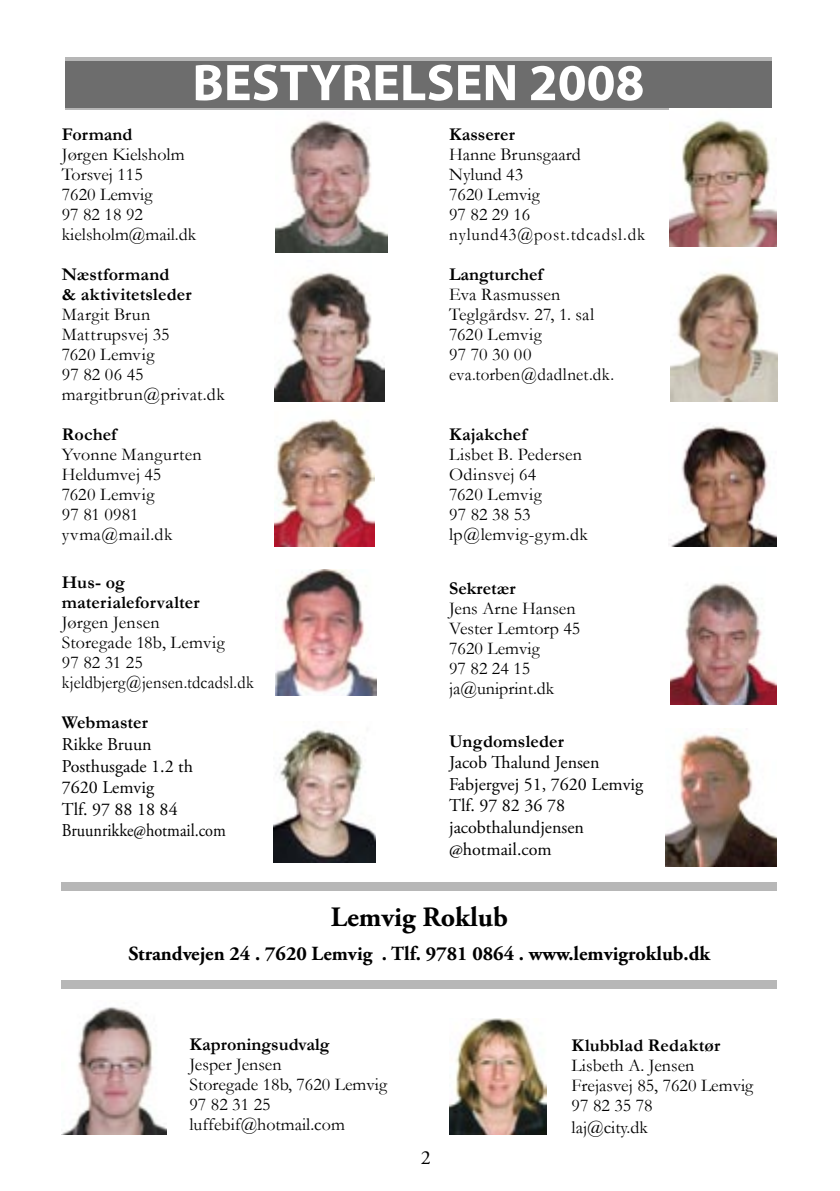
<style>
.page{position:relative;width:840px;height:1191px;background:#fff}
.page>*{position:absolute;margin:0;border:0;box-sizing:border-box;transform-origin:0 0}
.Overskrift{font:700 52px "Myriad";color:#fff}
.t1{font:700 28px "Adobe Garamond Pro";color:#000}
.t2{font:700 20px "Adobe Garamond Pro";color:#000}
.Brødtekst{font:20px "Adobe Garamond Pro";color:#000}
.t3{font:18px "Garamond";color:#000}
.Brødtekst-2{font:700 18px "Garamond";letter-spacing:.005em;color:#000}
.Brødtekst-3{font:18px "Adobe Garamond Pro";color:#000}
.t4{font:18px "Garamond";letter-spacing:.02em;color:#000}
.t5{font:18px "Garamond";color:#000;scale:.92 1}
.t6{font:18px "Garamond";letter-spacing:.05em;color:#000;scale:.95 1}
.t7{font:18px "Garamond";letter-spacing:.03em;color:#000}
.Brødtekst-4{font:18px "Adobe Garamond Pro";color:#000;scale:.9 1}
.t8{font:18px "Garamond";color:#000;scale:.95 1}
.t9{font:18px "Garamond";letter-spacing:.025em;color:#000}
</style>
<div class="page">
<div style="left:65px;top:57px;width:706px;height:52px;background:#b6b6b6"></div>
<img style="left:449px;top:1018px;width:97px;height:116px">
<img style="left:62px;top:1007px;width:104px;height:127px">
<img style="left:274px;top:419px;width:100px;height:128px">
<img style="left:276px;top:569px;width:100px;height:126px">
<img style="left:276px;top:120px;width:111px;height:132px">
<img style="left:274px;top:272px;width:110px;height:129px">
<img style="left:669px;top:106px;width:107px;height:141px">
<img style="left:670px;top:582px;width:106px;height:123px">
<img style="left:669px;top:425px;width:107px;height:122px">
<div style="left:65px;top:61px;width:706px;height:47px;background:#6d6d6d"></div>
<div style="left:62px;top:881px;width:714px;height:9px;background:#b7b7b7"></div>
<img style="left:665px;top:728px;width:111px;height:138px">
<img style="left:273px;top:729px;width:102px;height:134px">
<div style="left:62px;top:980px;width:714px;height:9px;background:#b7b7b7"></div>
<img style="left:670px;top:272px;width:107px;height:129px">
<p class="Overskrift" style="left:192px;top:56px;width:453px">BESTYRELSEN 2008</p>
<p class="Brødtekst-2" style="left:62px;top:122px;width:72px">Formand</p>
<p class="t3" style="left:62px;top:142px;width:124px">Jørgen Kielsholm</p>
<p class="t3" style="left:62px;top:162px;width:82px">Torsvej 115</p>
<p class="t3" style="left:62px;top:182px;width:92px">7620 Lemvig</p>
<p class="t3" style="left:62px;top:202px;width:83px">97 82 18 92</p>
<p class="t3" style="left:62px;top:222px;width:136px">kielsholm@mail.dk</p>
<p class="Brødtekst-2" style="left:62px;top:262px;width:109px">Næstformand</p>
<p class="Brødtekst-2" style="left:62px;top:282px;width:131px">&amp; aktivitetsleder</p>
<p class="t7" style="left:62px;top:302px;width:90px">Margit Brun</p>
<p class="t3" style="left:62px;top:322px;width:109px">Mattrupsvej 35</p>
<p class="t4" style="left:62px;top:342px;width:94px">7620 Lemvig</p>
<p class="t3" style="left:62px;top:362px;width:83px">97 82 06 45</p>
<p class="t3" style="left:62px;top:382px;width:164px">margitbrun@privat.dk</p>
<p class="Brødtekst-2" style="left:62px;top:422px;width:56px">Rochef</p>
<p class="t4" style="left:62px;top:442px;width:141px">Yvonne Mangurten</p>
<p class="t3" style="left:62px;top:462px;width:101px">Heldumvej 45</p>
<p class="t4" style="left:62px;top:482px;width:94px">7620 Lemvig</p>
<p class="t3" style="left:62px;top:502px;width:78px">97 81 0981</p>
<p class="t7" style="left:62px;top:522px;width:112px">yvma@mail.dk</p>
<p class="Brødtekst-2" style="left:62px;top:570px;width:65px">Hus- og</p>
<p class="Brødtekst-2" style="left:62px;top:590px;width:139px">materialeforvalter</p>
<p class="t3" style="left:62px;top:610px;width:99px">Jørgen Jensen</p>
<p class="t3" style="left:62px;top:630px;width:164px">Storegade 18b, Lemvig</p>
<p class="t3" style="left:62px;top:650px;width:83px">97 82 31 25</p>
<p class="t5" style="left:62px;top:670px;width:210px">kjeldbjerg@jensen.tdcadsl.dk</p>
<p class="Brødtekst-2" style="left:62px;top:710px;width:88px">Webmaster</p>
<p class="Brødtekst-3" style="left:62px;top:733px;width:91px">Rikke Bruun</p>
<p class="Brødtekst-3" style="left:62px;top:755px;width:133px">Posthusgade 1.2 th</p>
<p class="Brødtekst-3" style="left:62px;top:776px;width:94px">7620 Lemvig</p>
<p class="Brødtekst-3" style="left:62px;top:798px;width:117px">Tlf. 97 88 18 84</p>
<p class="Brødtekst-4" style="left:62px;top:820px;width:184px">Bruunrikke@hotmail.com</p>
<p class="Brødtekst-2" style="left:449px;top:122px;width:67px">Kasserer</p>
<p class="t3" style="left:449px;top:142px;width:133px">Hanne Brunsgaard</p>
<p class="t3" style="left:449px;top:162px;width:75px">Nylund 43</p>
<p class="t3" style="left:449px;top:182px;width:92px">7620 Lemvig</p>
<p class="t3" style="left:449px;top:202px;width:83px">97 82 29 16</p>
<p class="t6" style="left:449px;top:222px;width:208px">nylund43@post.tdcadsl.dk</p>
<p class="Brødtekst-2" style="left:449px;top:262px;width:95px">Langturchef</p>
<p class="t3" style="left:449px;top:282px;width:113px">Eva Rasmussen</p>
<p class="t3" style="left:449px;top:302px;width:147px">Teglgårdsv. 27, 1. sal</p>
<p class="t4" style="left:449px;top:322px;width:94px">7620 Lemvig</p>
<p class="t3" style="left:449px;top:342px;width:84px">97 70 30 00</p>
<p class="t8" style="left:449px;top:362px;width:175px">eva.torben@dadlnet.dk.</p>
<p class="Brødtekst-2" style="left:449px;top:422px;width:79px">Kajakchef</p>
<p class="t3" style="left:449px;top:442px;width:134px">Lisbet B. Pedersen</p>
<p class="t3" style="left:449px;top:462px;width:89px">Odinsvej 64</p>
<p class="t4" style="left:449px;top:482px;width:94px">7620 Lemvig</p>
<p class="t3" style="left:449px;top:502px;width:83px">97 82 38 53</p>
<p class="t9" style="left:449px;top:522px;width:140px">lp@lemvig-gym.dk</p>
<p class="Brødtekst-2" style="left:449px;top:576px;width:68px">Sekretær</p>
<p class="t3" style="left:449px;top:596px;width:128px">Jens Arne Hansen</p>
<p class="t3" style="left:449px;top:616px;width:133px">Vester Lemtorp 45</p>
<p class="t3" style="left:449px;top:636px;width:92px">7620 Lemvig</p>
<p class="t3" style="left:449px;top:656px;width:83px">97 82 24 15</p>
<p class="t3" style="left:449px;top:676px;width:107px">ja@uniprint.dk</p>
<p class="Brødtekst-2" style="left:449px;top:728px;width:116px">Ungdomsleder</p>
<p class="Brødtekst-3" style="left:449px;top:751px;width:152px">Jacob Thalund Jensen</p>
<p class="Brødtekst-3" style="left:449px;top:773px;width:195px">Fabjergvej 51, 7620 Lemvig</p>
<p class="Brødtekst-3" style="left:449px;top:795px;width:117px">Tlf. 97 82 36 78</p>
<p class="Brødtekst-3" style="left:449px;top:816px;width:136px">jacobthalundjensen</p>
<p class="Brødtekst-3" style="left:449px;top:838px;width:104px">@hotmail.com</p>
<p class="t1" style="left:330px;top:901px;width:179px">Lemvig Roklub</p>
<p class="t2" style="left:128px;top:942px;width:582px">Strandvejen 24 . 7620 Lemvig . Tlf. 9781 0864 . www.lemvigroklub.dk</p>
<p class="Brødtekst-2" style="left:189px;top:1032px;width:141px">Kaproningsudvalg</p>
<p class="t3" style="left:189px;top:1052px;width:94px">Jesper Jensen</p>
<p class="t3" style="left:189px;top:1072px;width:199px">Storegade 18b, 7620 Lemvig</p>
<p class="t3" style="left:189px;top:1092px;width:83px">97 82 31 25</p>
<p class="t3" style="left:189px;top:1112px;width:157px">luffebif@hotmail.com</p>
<p class="Brødtekst" style="left:420px;top:1146px;width:11px">2</p>
<p class="Brødtekst-2" style="left:571px;top:1033px;width:150px">Klubblad Redaktør</p>
<p class="t3" style="left:571px;top:1053px;width:124px">Lisbeth A. Jensen</p>
<p class="t3" style="left:571px;top:1073px;width:183px">Frejasvej 85, 7620 Lemvig</p>
<p class="t3" style="left:571px;top:1093px;width:83px">97 82 35 78</p>
<p class="t3" style="left:571px;top:1115px;width:78px">laj@city.dk</p>
</div>
